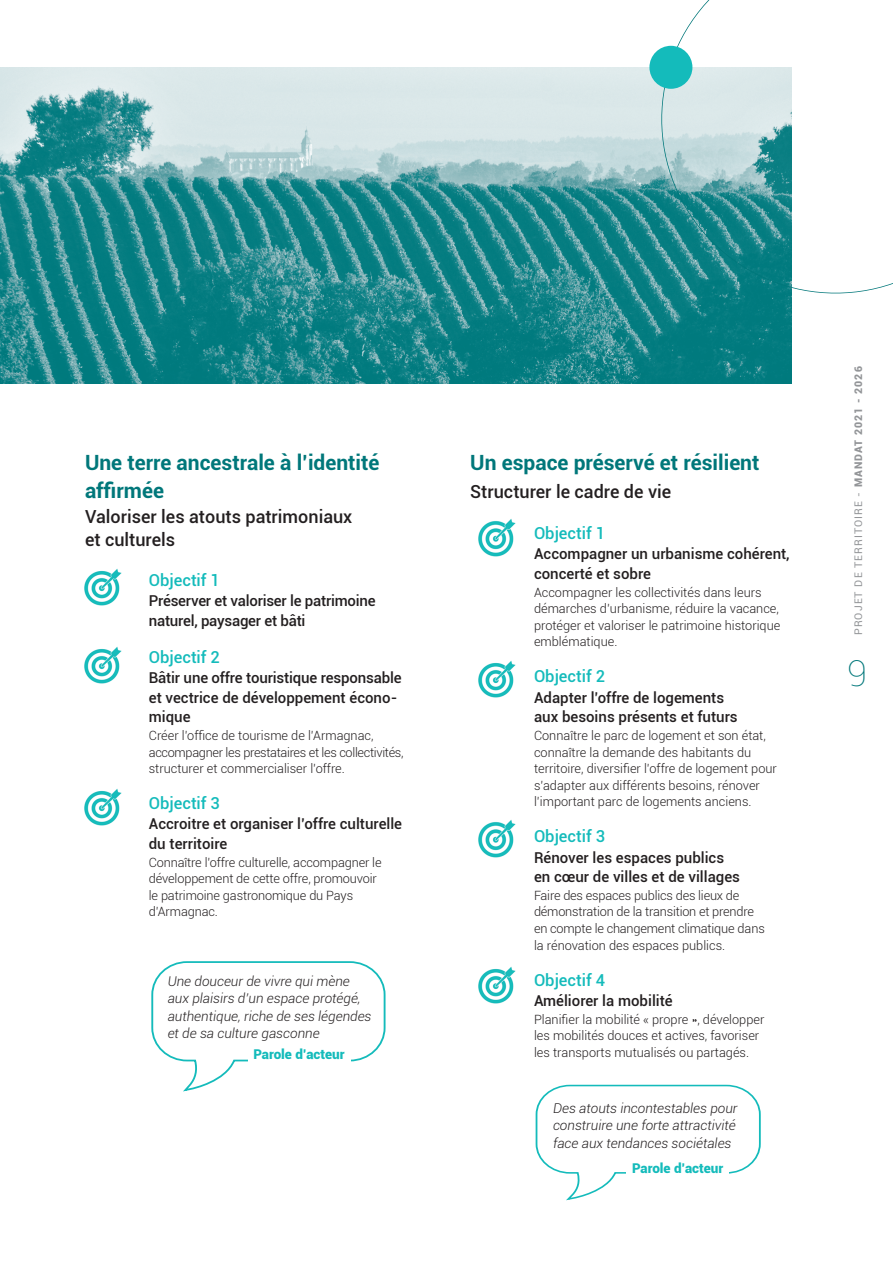
<style>
.page{position:relative;width:893px;height:1263px;background:#fff}
.page>*{position:absolute;margin:0;border:0;box-sizing:border-box;transform-origin:0 0}
.t1{font:100 36px "Roboto";color:#00777a}
.t2{font:700 21px/27.3px "Roboto";color:#00777a}
.t3{font:500 18px/23.4px "Roboto";color:#231f20}
.t4{font:500 16.5px "Roboto";color:#14bbbb}
.t5{font:500 15px/19.5px "Roboto";color:#231f20}
.t6{font:italic 300 13.5px/17.5px "Roboto";color:#231f20}
.t7{font:900 13.5px "Roboto";color:#14bbbb}
.t8{font:300 12.75px/16.6px "Roboto";color:#231f20}
.t9{font:10.5px "Roboto";letter-spacing:.1em;color:#939598}
.s1{font-weight:900}
</style>
<div class="page">
<img style="left:84px;top:568px;width:38px;height:38px">
<img style="left:478px;top:519px;width:38px;height:38px">
<img style="left:478px;top:660px;width:38px;height:38px">
<img style="left:478px;top:820px;width:38px;height:38px">
<img style="left:478px;top:966px;width:38px;height:38px">
<img style="left:84px;top:646px;width:38px;height:38px">
<img style="left:84px;top:788px;width:38px;height:38px">
<svg style="left:535px;top:1084px;width:226px;height:117px"></svg>
<div style="left:627px;top:1162px;width:102px;height:20px;background:#fff"></div>
<svg style="left:151px;top:961px;width:235px;height:131px"></svg>
<div style="left:248px;top:1049px;width:102px;height:20px;background:#fff"></div>
<img style="left:0;top:67px;width:792px;height:317px">
<svg style="left:644px;top:0;width:249px;height:311px"></svg>
<div style="left:649px;top:46px;width:43px;height:43px;background:#14bbbb;border-radius:50%"></div>
<p class="t2" style="left:85px;top:449px;width:296px">Une terre ancestrale à l’identité affirmée</p>
<p class="t3" style="left:85px;top:505px;width:269px">Valoriser les atouts patrimoniaux et culturels</p>
<p class="t4" style="left:149px;top:570px;width:73px">Objectif 1</p>
<p class="t5" style="left:149px;top:591px;width:228px">Préserver et valoriser le patrimoine naturel, paysager et bâti</p>
<p class="t4" style="left:149px;top:647px;width:73px">Objectif 2</p>
<p class="t5" style="left:149px;top:668px;width:254px">Bâtir une offre touristique responsable et vectrice de développement écono&shy;mique</p>
<p class="t8" style="left:149px;top:727px;width:256px">Créer l’office de tourisme de l’Armagnac, accompagner les prestataires et les collectivités, structurer et commercialiser l’offre.</p>
<p class="t4" style="left:149px;top:794px;width:73px">Objectif 3</p>
<p class="t5" style="left:149px;top:814px;width:255px">Accroitre et organiser l’offre culturelle du territoire</p>
<p class="t8" style="left:149px;top:854px;width:234px">Connaître l’offre culturelle, accompagner le développement de cette offre, promouvoir le patrimoine gastronomique du Pays d’Armagnac.</p>
<p class="t6" style="left:168px;top:972px;width:205px">Une douceur de vivre qui mène aux plaisirs d’un espace protégé, authentique, riche de ses légendes et de sa culture gasconne</p>
<p class="t7" style="left:253px;top:1047px;width:93px">Parole d’acteur</p>
<p class="t2" style="left:470px;top:449px;width:291px">Un espace préservé et résilient</p>
<p class="t3" style="left:470px;top:480px;width:203px">Structurer le cadre de vie</p>
<p class="t4" style="left:534px;top:524px;width:73px">Objectif 1</p>
<p class="t5" style="left:534px;top:544px;width:257px">Accompagner un urbanisme cohérent, concerté et sobre</p>
<p class="t8" style="left:534px;top:584px;width:248px">Accompagner les collectivités dans leurs démarches d’urbanisme, réduire la vacance, protéger et valoriser le patrimoine historique emblématique.</p>
<p class="t4" style="left:534px;top:667px;width:73px">Objectif 2</p>
<p class="t5" style="left:534px;top:688px;width:205px">Adapter l’offre de logements aux besoins présents et futurs</p>
<p class="t8" style="left:534px;top:727px;width:244px">Connaître le parc de logement et son état, connaître la demande des habitants du territoire, diversifier l’offre de logement pour s’adapter aux différents besoins, rénover l’important parc de logements anciens.</p>
<p class="t4" style="left:534px;top:827px;width:73px">Objectif 3</p>
<p class="t5" style="left:534px;top:848px;width:207px">Rénover les espaces publics en cœur de villes et de villages</p>
<p class="t8" style="left:534px;top:887px;width:232px">Faire des espaces publics des lieux de démonstration de la transition et prendre en compte le changement climatique dans la rénovation des espaces publics.</p>
<p class="t4" style="left:534px;top:970px;width:73px">Objectif 4</p>
<p class="t5" style="left:534px;top:991px;width:140px">Améliorer la mobilité</p>
<p class="t8" style="left:534px;top:1011px;width:232px">Planifier la mobilité « propre », développer les mobilités douces et actives, favoriser les transports mutualisés ou partagés.</p>
<p class="t6" style="left:553px;top:1099px;width:186px">Des atouts incontestables pour construire une forte attractivité face aux tendances sociétales</p>
<p class="t7" style="left:632px;top:1160px;width:93px">Parole d’acteur</p>
<p class="t9" style="left:852px;top:635px;width:270px;rotate:-90deg">PROJET DE TERRITOIRE - <span class="s1">MANDAT 2021 - 2026</span></p>
<p class="t1" style="left:847px;top:652px;width:21px">9</p>
</div>
